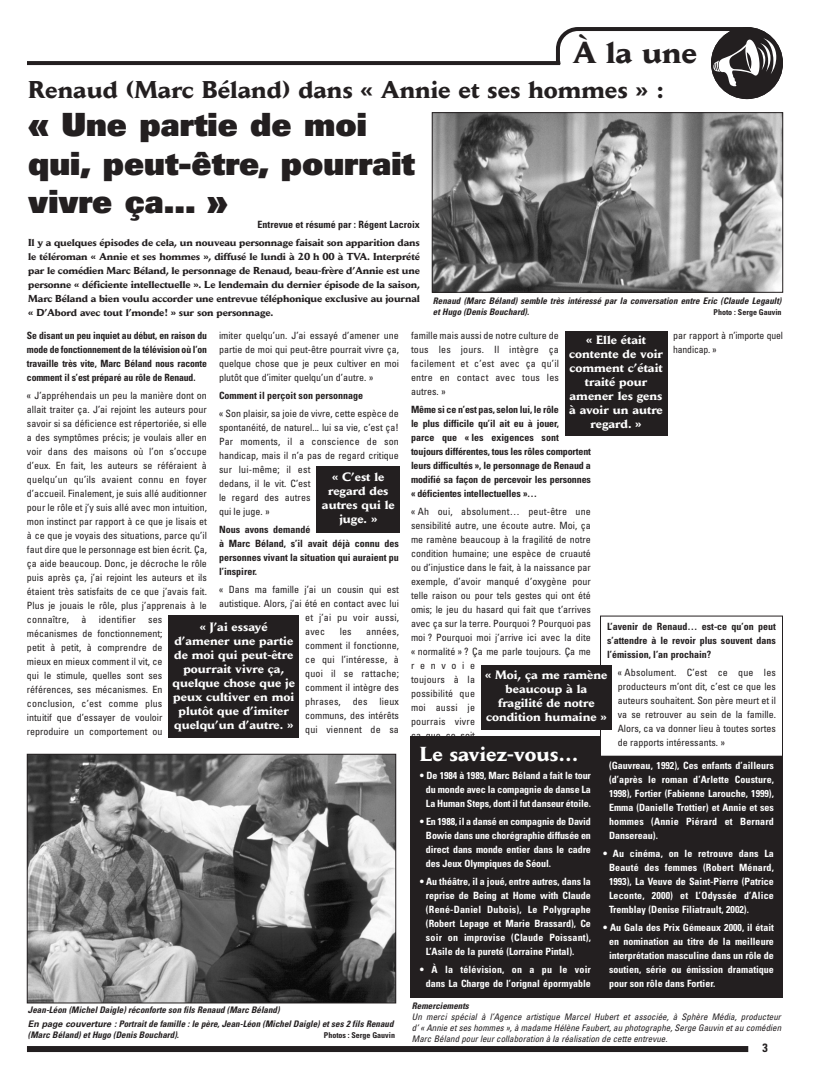
<style>
.page{position:relative;width:819px;height:1081px;background:#fff}
.page>*{position:absolute;margin:0;border:0;box-sizing:border-box;transform-origin:0 0}
.t1{font:900 32px/38.4px "Univers";color:#231f20}
.t2{font:700 30px "Daily News";color:#231f20}
.t3{font:700 24px "Daily News";color:#231f20}
.t4{font:700 20px "Daily News";color:#fff}
.t5{font:700 12px/14px "Daily News";color:#fff;text-align:center}
.t6{font:700 condensed 12px "Univers";color:#231f20}
.t7{font:condensed 10px/14px "Univers";color:#231f20}
.t8{font:700 condensed 10px/14px "Univers";color:#fff;text-align:justify}
.t9{font:700 condensed 10px/14px "Univers";letter-spacing:-.015em;color:#231f20;text-align:justify}
.t10{font:700 10px/14px "Daily News";letter-spacing:-.01em;color:#231f20;text-align:justify}
.t11{font:condensed 10px "Univers";letter-spacing:.02em;color:#231f20}
.t12{font:italic 700 condensed 9px/11px "Univers";color:#231f20}
.t13{font:italic condensed 9px/11px "Univers";color:#231f20;text-align:justify}
.t14{font:700 condensed 8px "Univers";color:#231f20}
.s1{font-stretch:normal}
</style>
<div class="page">
<div style="left:411px;top:736px;width:372px;height:261px;background:#231f20"></div>
<div style="left:27px;top:1045px;width:721px;height:6px;background:#231f20"></div>
<hr style="left:27px;top:61px;width:533px;height:4px;background:#231f20">
<svg style="left:556px;top:27px;width:227px;height:72px"></svg>
<img style="left:434px;top:114px;width:347px;height:176px">
<div style="left:432px;top:112px;width:351px;height:180px;border:1px solid #231f20"></div>
<div style="left:168px;top:615px;width:131px;height:122px;background:#231f20"></div>
<div style="left:317px;top:465px;width:83px;height:67px;background:#231f20"></div>
<div style="left:565px;top:331px;width:102px;height:104px;background:#231f20"></div>
<div style="left:601px;top:616px;width:181px;height:139px;background:#fff"></div>
<div style="left:600px;top:615px;width:183px;height:141px;border:1px solid #231f20"></div>
<div style="left:481px;top:664px;width:131px;height:65px;background:#231f20"></div>
<img style="left:29px;top:755px;width:365px;height:245px">
<div style="left:27px;top:753px;width:369px;height:249px;border:1px solid #231f20"></div>
<h2 class="t2" style="left:573px;top:41px;width:126px">À la une</h2>
<h3 class="t3" style="left:28px;top:81px;width:637px">Renaud (Marc Béland) dans « Annie et ses hommes » :</h3>
<h1 class="t1" style="left:28px;top:108px;width:388px">« Une partie de moi qui, peut-être, pourrait vivre ça… »</h1>
<p class="t9" style="left:258px;top:218px;width:164px">Entrevue et résumé par : Régent Lacroix</p>
<p class="t10" style="left:28px;top:236px;width:393px">Il y a quelques épisodes de cela, un nouveau personnage faisait son apparition dans le téléroman « Annie et ses hommes », diffusé le lundi à 20 h 00 à TVA. Interprété par le comédien Marc Béland, le personnage de Renaud, beau-frère d’Annie est une personne « déficiente intellectuelle ». Le lendemain du dernier épisode de la saison, Marc Béland a bien voulu accorder une entrevue téléphonique exclusive au journal « D’Abord avec tout l’monde! » sur son personnage.</p>
<p class="t9" style="left:27px;top:329px;width:181px">Se disant un peu inquiet au début, en raison du mode de fonctionnement de la télévision où l’on travaille très vite, Marc Béland nous raconte comment il s’est préparé au rôle de Renaud.</p>
<p class="t7" style="left:27px;top:389px;width:181px">« J’appréhendais un peu la manière dont on allait traiter ça. J’ai rejoint les auteurs pour savoir si sa déficience est répertoriée, si elle a des symptômes précis; je voulais aller en voir dans des maisons où l’on s’occupe d’eux. En fait, les auteurs se référaient à quelqu’un qu’ils avaient connu en foyer d’accueil. Finalement, je suis allé auditionner pour le rôle et j’y suis allé avec mon intuition, mon instinct par rapport à ce que je lisais et à ce que je voyais des situations, parce qu’il faut dire que le personnage est bien écrit. Ça, ça aide beaucoup. Donc, je décroche le rôle puis après ça, j’ai rejoint les auteurs et ils étaient très satisfaits de ce que j’avais fait.<br>Plus je jouais le rôle, plus j’apprenais à le connaître, à identifier ses mécanismes de fonctionnement;<br>petit à petit, à comprendre de<br>mieux en mieux comment il vit, ce<br>qui le stimule, quelles sont ses références, ses mécanismes. En conclusion, c’est comme plus<br>intuitif que d’essayer de vouloir reproduire un comportement ou</p>
<p class="t12" style="left:433px;top:295px;width:350px">Renaud (Marc Béland) semble très intéressé par la conversation entre Eric (Claude Legault) et Hugo (Denis Bouchard).</p>
<p class="t14" style="left:714px;top:309px;width:70px">Photo : Serge Gauvin</p>
<p class="t7" style="left:411px;top:329px;width:149px;text-align:justify">famille mais aussi de notre culture de tous les jours. Il intègre ça facilement et c’est avec ça qu’il entre en contact avec tous les autres. »</p>
<p class="t9" style="left:411px;top:403px;width:181px;text-align:left">Même si ce n’est pas, selon lui, le rôle<br>le plus difficile qu’il ait eu à jouer,<br>parce que « les exigences sont toujours différentes, tous les rôles comportent leurs difficultés », le personnage de Renaud a modifié sa façon de percevoir les personnes « déficientes intellectuelles »…</p>
<p class="t7" style="left:411px;top:505px;width:181px">« Ah oui, absolument… peut-être une sensibilité autre, une écoute autre. Moi, ça me ramène beaucoup à la fragilité de notre condition humaine; une espèce de cruauté ou d’injustice dans le fait, à la naissance par exemple, d’avoir manqué d’oxygène pour telle raison ou pour tels gestes qui ont été omis; le jeu du hasard qui fait que t’arrives avec ça sur la terre. Pourquoi ? Pourquoi pas moi ? Pourquoi moi j’arrive ici avec la dite « normalité » ? Ça me parle toujours. Ça me renvoie<br>toujours à la<br>possibilité que<br>moi aussi je<br>pourrais vivre<br>ça que ce soit</p>
<p class="t7" style="left:673px;top:329px;width:111px">par rapport à n’importe quel handicap. »</p>
<p class="t7" style="left:219px;top:329px;width:181px;text-align:justify">imiter quelqu’un. J’ai essayé d’amener une partie de moi qui peut-être pourrait vivre ça, quelque chose que je peux cultiver en moi plutôt que d’imiter quelqu’un d’autre. »</p>
<p class="t9" style="left:219px;top:389px;width:146px">Comment il perçoit son personnage</p>
<p class="t7" style="left:219px;top:407px;width:181px">« Son plaisir, sa joie de vivre, cette espèce de spontanéité, de naturel... lui sa vie, c’est ça!<br>Par moments, il a conscience de son handicap, mais il n’a pas de regard critique sur lui-même; il est<br>dedans, il le vit. C’est<br>le regard des autres<br>qui le juge. »</p>
<p class="t9" style="left:219px;top:523px;width:181px;text-align:left">Nous avons demandé<br>à Marc Béland, s’il avait déjà connu des personnes vivant la situation qui auraient pu l’inspirer.</p>
<p class="t7" style="left:219px;top:583px;width:181px">« Dans ma famille j’ai un cousin qui est</p>
<p class="t7" style="left:219px;top:597px;width:181px">autistique. Alors, j’ai été en contact avec lui</p>
<p class="t11" style="left:305px;top:613px;width:95px">et j’ai pu voir aussi,</p>
<p class="t7" style="left:305px;top:625px;width:21px">avec</p>
<p class="t7" style="left:340px;top:625px;width:14px">les</p>
<p class="t5" style="left:569px;top:334px;width:95px">« Elle était contente de voir comment c’était traité pour amener les gens à avoir un autre regard. »</p>
<p class="t5" style="left:322px;top:471px;width:74px">« C’est le regard des autres qui le juge. »</p>
<p class="t5" style="left:173px;top:620px;width:124px">« J’ai essayé d’amener une partie de moi qui peut-être pourrait vivre ça, quelque chose que je peux cultiver en moi plutôt que d’imiter quelqu’un d’autre. »</p>
<p class="t9" style="left:607px;top:619px;width:170px">L’avenir de Renaud… est-ce qu’on peut s’attendre à le revoir plus souvent dans l’émission, l’an prochain?</p>
<p class="t7" style="left:618px;top:665px;width:160px;text-align:justify">« Absolument. C’est ce que les producteurs m’ont dit, c’est ce que les auteurs souhaitent. Son père meurt et il va se retrouver au sein de la famille.<br>Alors, ca va donner lieu à toutes sortes de rapports intéressants. »</p>
<p class="t7" style="left:305px;top:625px;width:95px;text-align:justify;text-indent:61px">années, comment il fonctionne, ce qui l’intéresse, à quoi il se rattache; comment il intègre des phrases, des lieux communs, des intérêts qui viennent de sa</p>
<p class="t5" style="left:485px;top:669px;width:124px">« Moi, ça me ramène beaucoup à la fragilité de notre condition humaine »</p>
<h3 class="t4" style="left:420px;top:746px;width:160px">Le saviez-vous…</h3>
<p class="t8" style="left:426px;top:768px;width:166px;text-indent:-6px">• De 1984 à 1989, Marc Béland a fait le tour du monde avec la compagnie de danse La La Human Steps, dont il fut danseur étoile.</p>
<p class="t8" style="left:426px;top:814px;width:166px;text-indent:-6px">• En 1988, il a dansé en compagnie de David Bowie dans une chorégraphie diffusée en direct dans monde entier dans le cadre des Jeux Olympiques de Séoul.</p>
<p class="t8" style="left:426px;top:874px;width:166px;text-indent:-6px">• Au théâtre, il a joué, entre autres, dans la reprise de Being at Home with Claude (René-Daniel Dubois), Le Polygraphe (Robert Lepage et Marie Brassard), Ce soir on improvise (Claude Poissant), L’Asile de la pureté (Lorraine Pintal).</p>
<p class="t8" style="left:420px;top:962px;width:172px;text-align:center">• À la télévision, on a pu le voir dans La Charge de l’orignal épormyable</p>
<p class="t8" style="left:609px;top:758px;width:166px">(Gauvreau, 1992), Ces enfants d’ailleurs (d’après le roman d’Arlette Cousture, 1998), Fortier (Fabienne Larouche, 1999), Emma (Danielle Trottier) et Annie et ses hommes (Annie Piérard et Bernard Dansereau).</p>
<p class="t8" style="left:609px;top:846px;width:166px;text-indent:-6px">• Au cinéma, on le retrouve dans La Beauté des femmes (Robert Ménard, 1993), La Veuve de Saint-Pierre (Patrice Leconte, 2000) et L’Odyssée d’Alice Tremblay (Denise Filiatrault, 2002).</p>
<p class="t8" style="left:609px;top:920px;width:166px;text-indent:-6px">• Au Gala des Prix Gémeaux 2000, il était en nomination au titre de la meilleure interprétation masculine dans un rôle de soutien, série ou émission dramatique pour son rôle dans Fortier.</p>
<p class="t12" style="left:28px;top:1003px;width:367px;line-height:14px">Jean-Léon (Michel Daigle) réconforte son fils Renaud (Marc Béland)<br><span class="s1">En page couverture :</span> Portrait de famille : le père, Jean-Léon (Michel Daigle) et ses 2 fils Renaud</p>
<p class="t12" style="left:28px;top:1030px;width:152px">(Marc Béland) et Hugo (Denis Bouchard).</p>
<p class="t14" style="left:324px;top:1032px;width:73px">Photos : Serge Gauvin</p>
<p class="t12" style="left:412px;top:1000px;width:58px">Remerciements</p>
<p class="t13" style="left:412px;top:1011px;width:371px">Un merci spécial à l’Agence artistique Marcel Hubert et associée, à Sphère Média, producteur d’ « Annie et ses hommes », à madame Hélène Faubert, au photographe, Serge Gauvin et au comédien Marc Béland pour leur collaboration à la réalisation de cette entrevue.</p>
<p class="t6" style="left:763px;top:1043px;width:7px">3</p>
</div>
